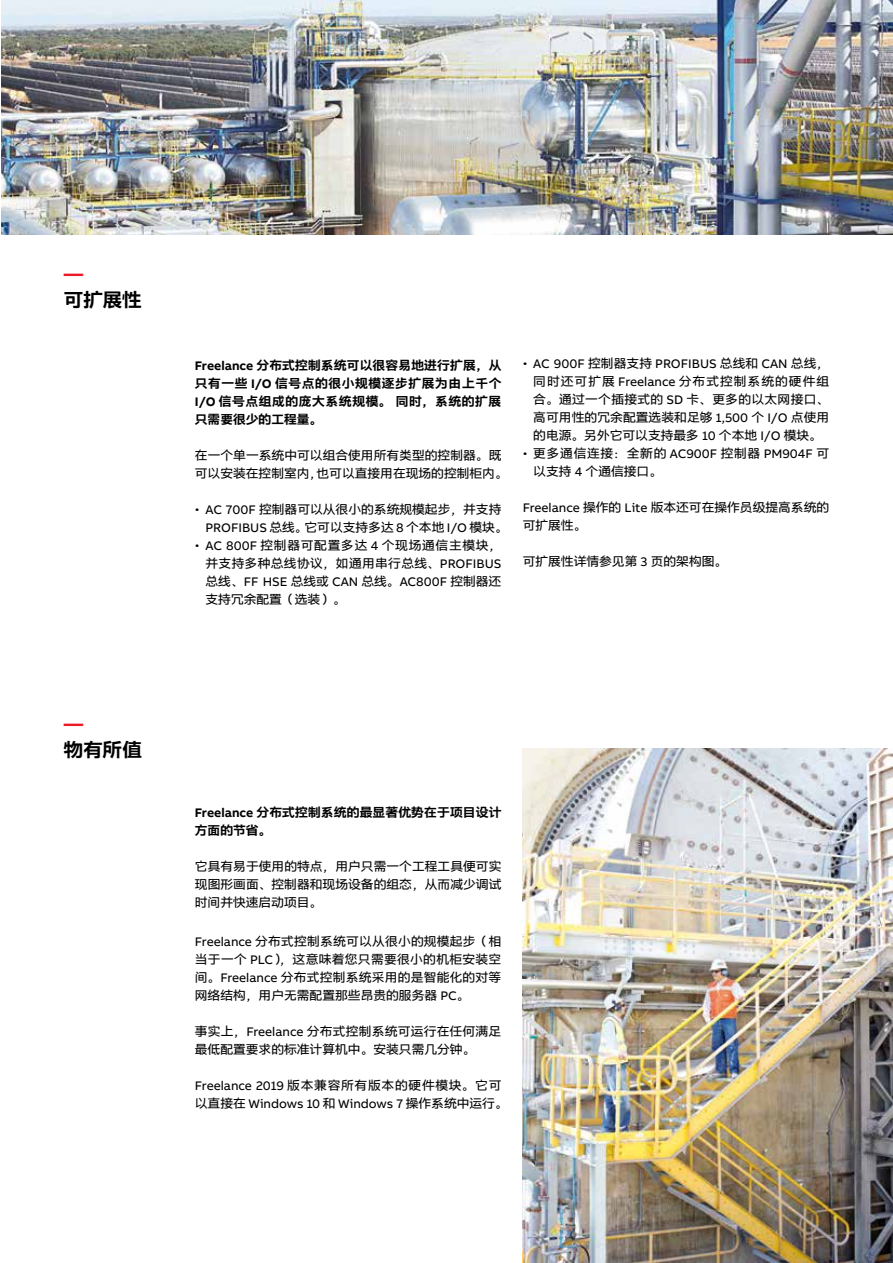
<style>
.page{position:relative;width:893px;height:1263px;background:#fff}
.page>*{position:absolute;margin:0;border:0;box-sizing:border-box;transform-origin:0 0}
.t1{font:700 19.5px "AB Bvoice CNSG";color:#000}
.t2{font:700 19.5px "AB Bvoice CNSG";color:#ed1b28}
.t3{font:12.75px/18px "AB Bvoice CNSG";color:#000}
.t4{font:700 12.75px/18px "AB Bvoice CNSG";letter-spacing:.01em;color:#000;text-align:justify}
.s1{font-family:"AB Bvoice";font-weight:300}
</style>
<div class="page">
<img style="left:523px;top:748px;width:370px;height:515px">
<img style="left:1px;top:0;width:892px;height:235px">
<h1 class="t2" style="left:64px;top:261px;width:21px">—</h1>
<h1 class="t1" style="left:64px;top:288px;width:79px">可扩展性</h1>
<h1 class="t2" style="left:64px;top:711px;width:21px">—</h1>
<h1 class="t1" style="left:64px;top:738px;width:80px">物有所值</h1>
<p class="t4" style="left:195px;top:356px;width:308px">Freelance 分布式控制系统可以很容易地进行扩展，从只有一些 I/O 信号点的很小规模逐步扩展为由上千个I/O 信号点组成的庞大系统规模。 同时，系统的扩展只需要很少的工程量。</p>
<p class="t3" style="left:195px;top:446px;width:314px">在一个单一系统中可以组合使用所有类型的控制器。既可以安装在控制室内，也可以直接用在现场的控制柜内。</p>
<p class="t3" style="left:206px;top:500px;width:304px;text-indent:-11px"><span class="s1">•</span> AC 700F 控制器可以从很小的系统规模起步，并支持<br>PROFIBUS 总线。它可以支持多达 8 个本地 I/O 模块。</p>
<p class="t3" style="left:206px;top:536px;width:297px;text-align:justify;text-indent:-11px"><span class="s1">•</span> AC 800F 控制器可配置多达 4 个现场通信主模块，并支持多种总线协议，如通用串行总线、PROFIBUS总线、FF HSE 总线或 CAN 总线。AC800F 控制器还支持冗余配置（选装）。</p>
<p class="t3" style="left:533px;top:354px;width:297px;text-align:justify;text-indent:-11px"><span class="s1">•</span> AC 900F 控制器支持 PROFIBUS 总线和 CAN 总线，同时还可扩展 Freelance 分布式控制系统的硬件组合。通过一个插接式的 SD 卡、更多的以太网接口、高可用性的冗余配置选装和足够 1,500 个 I/O 点使用的电源。另外它可以支持最多 10 个本地 I/O 模块。</p>
<p class="t3" style="left:533px;top:444px;width:297px;text-indent:-11px"><span class="s1">•</span> 更多通信连接：全新的 AC900F 控制器 PM904F 可以支持 4 个通信接口。</p>
<p class="t3" style="left:523px;top:498px;width:308px">Freelance 操作的 Lite 版本还可在操作员级提高系统的可扩展性。</p>
<p class="t3" style="left:523px;top:552px;width:206px">可扩展性详情参见第 3 页的架构图。</p>
<p class="t4" style="left:195px;top:804px;width:308px">Freelance 分布式控制系统的最显著优势在于项目设计方面的节省。</p>
<p class="t3" style="left:195px;top:858px;width:308px;text-align:justify">它具有易于使用的特点，用户只需一个工程工具便可实现图形画面、控制器和现场设备的组态，从而减少调试时间并快速启动项目。</p>
<p class="t3" style="left:195px;top:932px;width:308px;text-align:justify">Freelance 分布式控制系统可以从很小的规模起步（相当于一个 PLC），这意味着您只需要很小的机柜安装空间。Freelance 分布式控制系统采用的是智能化的对等网络结构，用户无需配置那些昂贵的服务器 PC。</p>
<p class="t3" style="left:195px;top:1022px;width:308px">事实上，Freelance 分布式控制系统可运行在任何满足最低配置要求的标准计算机中。安装只需几分钟。</p>
<p class="t3" style="left:195px;top:1076px;width:314px">Freelance 2019 版本兼容所有版本的硬件模块。它可以直接在 Windows 10 和 Windows 7 操作系统中运行。</p>
</div>
